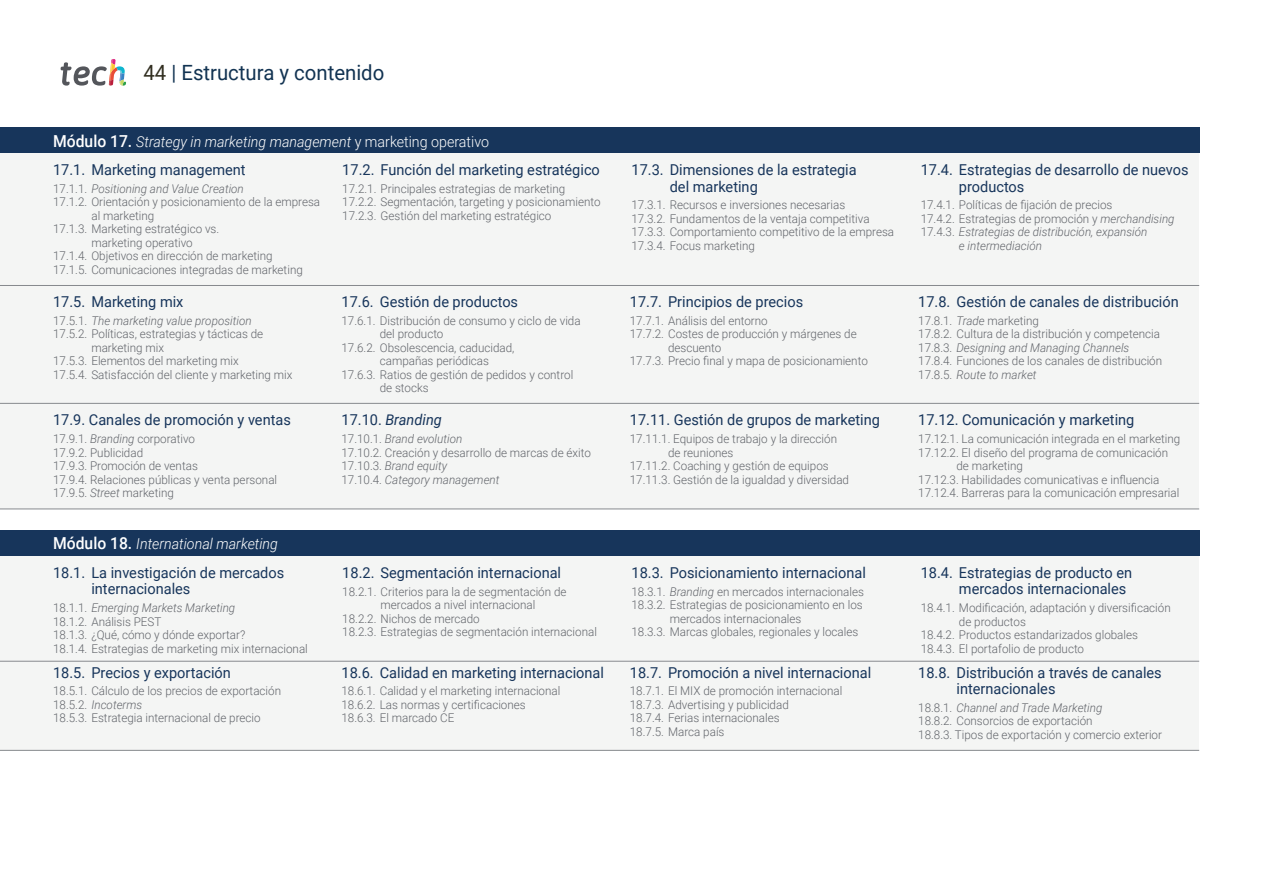
<style>
.page{position:relative;width:1263px;height:893px;background:#fff}
.page>*{position:absolute;margin:0;border:0;box-sizing:border-box;transform-origin:0 0}
.t1{font:21px "Roboto";color:#123352}
.t2{font:15px/16.5px "Roboto";color:#17355b}
.t3{font:italic 300 15px "Roboto";color:#fff;scale:.95 1}
.t4{font:italic 15px "Roboto";color:#17355b}
.t5{font:300 12px/13.5px "Roboto";color:#61646a}
.t6{font:italic 300 12px "Roboto";color:#61646a}
.s1{color:#312e20}
.s2{font-weight:500;font-style:normal;font-size:16.5px}
.s3{font-style:normal}
.s4{font-style:italic}
</style>
<div class="page">
<div style="left:0;top:153px;width:1199px;height:356px;background:#f4f5f4"></div>
<div style="left:0;top:128px;width:1199px;height:25px;background:#17355b"></div>
<hr style="left:0;top:285px;width:1199px;height:1px;background:#878a8e">
<hr style="left:0;top:403px;width:1199px;height:1px;background:#878a8e">
<hr style="left:0;top:509px;width:1199px;height:1px;background:#878a8e">
<div style="left:0;top:556px;width:1199px;height:194px;background:#f4f5f4"></div>
<div style="left:0;top:530px;width:1199px;height:26px;background:#17355b"></div>
<hr style="left:0;top:661px;width:1199px;height:1px;background:#878a8e">
<hr style="left:0;top:750px;width:1199px;height:1px;background:#878a8e">
<svg style="left:61px;top:59px;width:65px;height:27px"></svg>
<h1 class="t1" style="left:144px;top:57px;width:242px"><span class="s1">44</span> | Estructura y contenido</h1>
<p class="t3" style="left:53px;top:131px;width:460px"><span class="s2">Módulo 17.</span> Strategy in marketing management <span class="s3">y marketing operativo</span></p>
<p class="t2" style="left:53px;top:161px;width:194px">17.1. Marketing management</p>
<p class="t6" style="left:53px;top:180px;width:192px"><span class="s3">17.1.1.</span> Positioning and Value Creation</p>
<p class="t5" style="left:53px;top:195px;width:268px">17.1.2. Orientación y posicionamiento de la empresa</p>
<p class="t5" style="left:91px;top:208px;width:64px">al marketing</p>
<p class="t5" style="left:53px;top:222px;width:168px">17.1.3. Marketing estratégico vs.</p>
<p class="t5" style="left:91px;top:235px;width:103px">marketing operativo</p>
<p class="t5" style="left:53px;top:249px;width:221px">17.1.4. Objetivos en dirección de marketing</p>
<p class="t5" style="left:53px;top:262px;width:251px">17.1.5. Comunicaciones integradas de marketing</p>
<p class="t2" style="left:53px;top:293px;width:132px">17.5. Marketing mix</p>
<p class="t6" style="left:53px;top:312px;width:200px"><span class="s3">17.5.1.</span> The marketing value proposition</p>
<p class="t5" style="left:53px;top:327px;width:212px">17.5.2. Políticas, estrategias y tácticas de</p>
<p class="t5" style="left:91px;top:340px;width:74px">marketing mix</p>
<p class="t5" style="left:53px;top:354px;width:187px">17.5.3. Elementos del marketing mix</p>
<p class="t5" style="left:53px;top:367px;width:241px">17.5.4. Satisfacción del cliente y marketing mix</p>
<p class="t2" style="left:53px;top:411px;width:239px">17.9. Canales de promoción y ventas</p>
<p class="t5" style="left:53px;top:432px;width:226px">17.9.1. <span class="s4">Branding</span> corporativo<br>17.9.2. Publicidad<br>17.9.3. Promoción de ventas<br>17.9.4. Relaciones públicas y venta personal<br>17.9.5. <span class="s4">Street</span> marketing</p>
<p class="t3" style="left:53px;top:533px;width:238px"><span class="s2">Módulo 18.</span> International marketing</p>
<p class="t2" style="left:91px;top:564px;width:194px;text-indent:-38px">18.1. La investigación de mercados internacionales</p>
<p class="t5" style="left:53px;top:601px;width:256px">18.1.1. <span class="s4">Emerging Markets Marketing<br></span>18.1.2. Análisis PEST<br>18.1.3. ¿Qué, cómo y dónde exportar?<br>18.1.4. Estrategias de marketing mix internacional</p>
<p class="t2" style="left:53px;top:663px;width:179px">18.5. Precios y exportación</p>
<p class="t5" style="left:53px;top:684px;width:229px">18.5.1. Cálculo de los precios de exportación<br>18.5.2. <span class="s4">Incoterms<br></span>18.5.3. Estrategia internacional de precio</p>
<p class="t2" style="left:342px;top:161px;width:259px">17.2. Función del marketing estratégico</p>
<p class="t5" style="left:342px;top:181px;width:260px">17.2.1. Principales estrategias de marketing<br>17.2.2. Segmentación, targeting y posicionamiento<br>17.2.3. Gestión del marketing estratégico</p>
<p class="t2" style="left:341px;top:293px;width:178px">17.6. Gestión de productos</p>
<p class="t5" style="left:341px;top:313px;width:241px">17.6.1. Distribución de consumo y ciclo de vida</p>
<p class="t5" style="left:380px;top:327px;width:65px">del producto</p>
<p class="t5" style="left:341px;top:340px;width:174px">17.6.2. Obsolescencia, caducidad,</p>
<p class="t5" style="left:380px;top:354px;width:111px">campañas periódicas</p>
<p class="t5" style="left:341px;top:367px;width:233px">17.6.3. Ratios de gestión de pedidos y control</p>
<p class="t5" style="left:380px;top:381px;width:50px">de stocks</p>
<p class="t4" style="left:341px;top:410px;width:102px"><span class="s3">17.10.</span> Branding</p>
<p class="t5" style="left:341px;top:432px;width:251px">17.10.1. <span class="s4">Brand evolution<br></span>17.10.2. Creación y desarrollo de marcas de éxito<br>17.10.3. <span class="s4">Brand equity<br></span>17.10.4. <span class="s4">Category management</span></p>
<p class="t2" style="left:342px;top:564px;width:220px">18.2. Segmentación internacional</p>
<p class="t5" style="left:342px;top:584px;width:226px">18.2.1. Criterios para la de segmentación de</p>
<p class="t5" style="left:381px;top:598px;width:156px">mercados a nivel internacional</p>
<p class="t5" style="left:342px;top:611px;width:139px">18.2.2. Nichos de mercado</p>
<p class="t5" style="left:342px;top:625px;width:256px">18.2.3. Estrategias de segmentación internacional</p>
<p class="t2" style="left:341px;top:663px;width:264px">18.6. Calidad en marketing internacional</p>
<p class="t5" style="left:341px;top:684px;width:220px">18.6.1. Calidad y el marketing internacional<br>18.6.2. Las normas y certificaciones<br>18.6.3. El marcado CE</p>
<p class="t2" style="left:670px;top:161px;width:188px;text-indent:-38px">17.3. Dimensiones de la estrategia del marketing</p>
<p class="t5" style="left:631px;top:198px;width:264px">17.3.1. Recursos e inversiones necesarias<br>17.3.2. Fundamentos de la ventaja competitiva 17.3.3. Comportamiento competitivo de la empresa 17.3.4. Focus marketing</p>
<p class="t2" style="left:630px;top:293px;width:175px">17.7. Principios de precios</p>
<p class="t5" style="left:630px;top:313px;width:139px">17.7.1. Análisis del entorno</p>
<p class="t5" style="left:630px;top:327px;width:228px">17.7.2. Costes de producción y márgenes de</p>
<p class="t5" style="left:668px;top:340px;width:55px">descuento</p>
<p class="t5" style="left:630px;top:354px;width:239px">17.7.3. Precio final y mapa de posicionamiento</p>
<p class="t2" style="left:630px;top:411px;width:251px">17.11. Gestión de grupos de marketing</p>
<p class="t5" style="left:630px;top:432px;width:209px">17.11.1. Equipos de trabajo y la dirección</p>
<p class="t5" style="left:668px;top:445px;width:67px">de reuniones</p>
<p class="t5" style="left:630px;top:459px;width:200px">17.11.2. Coaching y gestión de equipos</p>
<p class="t5" style="left:630px;top:472px;width:221px">17.11.3. Gestión de la igualdad y diversidad</p>
<p class="t2" style="left:959px;top:161px;width:231px;text-indent:-38px">17.4. Estrategias de desarrollo de nuevos productos</p>
<p class="t5" style="left:921px;top:198px;width:193px">17.4.1. Políticas de fijación de precios</p>
<p class="t5" style="left:921px;top:211px;width:255px">17.4.2. Estrategias de promoción y <span class="s4">merchandising</span></p>
<p class="t6" style="left:921px;top:224px;width:228px"><span class="s3">17.4.3.</span> Estrategias de distribución, expansión</p>
<p class="t6" style="left:959px;top:237px;width:85px">e intermediación</p>
<p class="t2" style="left:918px;top:293px;width:262px">17.8. Gestión de canales de distribución</p>
<p class="t5" style="left:918px;top:313px;width:245px">17.8.1. <span class="s4">Trade</span> marketing<br>17.8.2. Cultura de la distribución y competencia 17.8.3. <span class="s4">Designing and Managing Channels </span>17.8.4. Funciones de los canales de distribución 17.8.5. <span class="s4">Route to market</span></p>
<p class="t2" style="left:918px;top:411px;width:218px">17.12. Comunicación y marketing</p>
<p class="t5" style="left:918px;top:432px;width:264px">17.12.1. La comunicación integrada en el marketing</p>
<p class="t5" style="left:918px;top:445px;width:251px">17.12.2. El diseño del programa de comunicación</p>
<p class="t5" style="left:956px;top:459px;width:68px">de marketing</p>
<p class="t5" style="left:918px;top:472px;width:243px">17.12.3. Habilidades comunicativas e influencia</p>
<p class="t5" style="left:918px;top:486px;width:263px">17.12.4. Barreras para la comunicación empresarial</p>
<p class="t2" style="left:631px;top:564px;width:236px">18.3. Posicionamiento internacional</p>
<p class="t5" style="left:631px;top:584px;width:234px">18.3.1. <span class="s4">Branding</span> en mercados internacionales</p>
<p class="t5" style="left:631px;top:598px;width:233px">18.3.2. Estrategias de posicionamiento en los</p>
<p class="t5" style="left:670px;top:611px;width:133px">mercados internacionales</p>
<p class="t5" style="left:631px;top:625px;width:228px">18.3.3. Marcas globales, regionales y locales</p>
<p class="t2" style="left:630px;top:663px;width:243px">18.7. Promoción a nivel internacional</p>
<p class="t5" style="left:630px;top:684px;width:214px">18.7.1. El MIX de promoción internacional<br>18.7.3. Advertising y publicidad<br>18.7.4. Ferias internacionales<br>18.7.5. Marca país</p>
<p class="t2" style="left:959px;top:564px;width:175px;text-indent:-38px">18.4. Estrategias de producto en mercados internacionales</p>
<p class="t5" style="left:921px;top:601px;width:252px">18.4.1. Modificación, adaptación y diversificación</p>
<p class="t5" style="left:959px;top:614px;width:68px">de productos</p>
<p class="t5" style="left:921px;top:628px;width:219px">18.4.2. Productos estandarizados globales</p>
<p class="t5" style="left:921px;top:641px;width:165px">18.4.3. El portafolio de producto</p>
<p class="t2" style="left:956px;top:663px;width:207px;text-indent:-38px">18.8. Distribución a través de canales internacionales</p>
<p class="t5" style="left:918px;top:700px;width:245px">18.8.1. <span class="s4">Channel and Trade Marketing<br></span>18.8.2. Consorcios de exportación<br>18.8.3. Tipos de exportación y comercio exterior</p>
</div>
